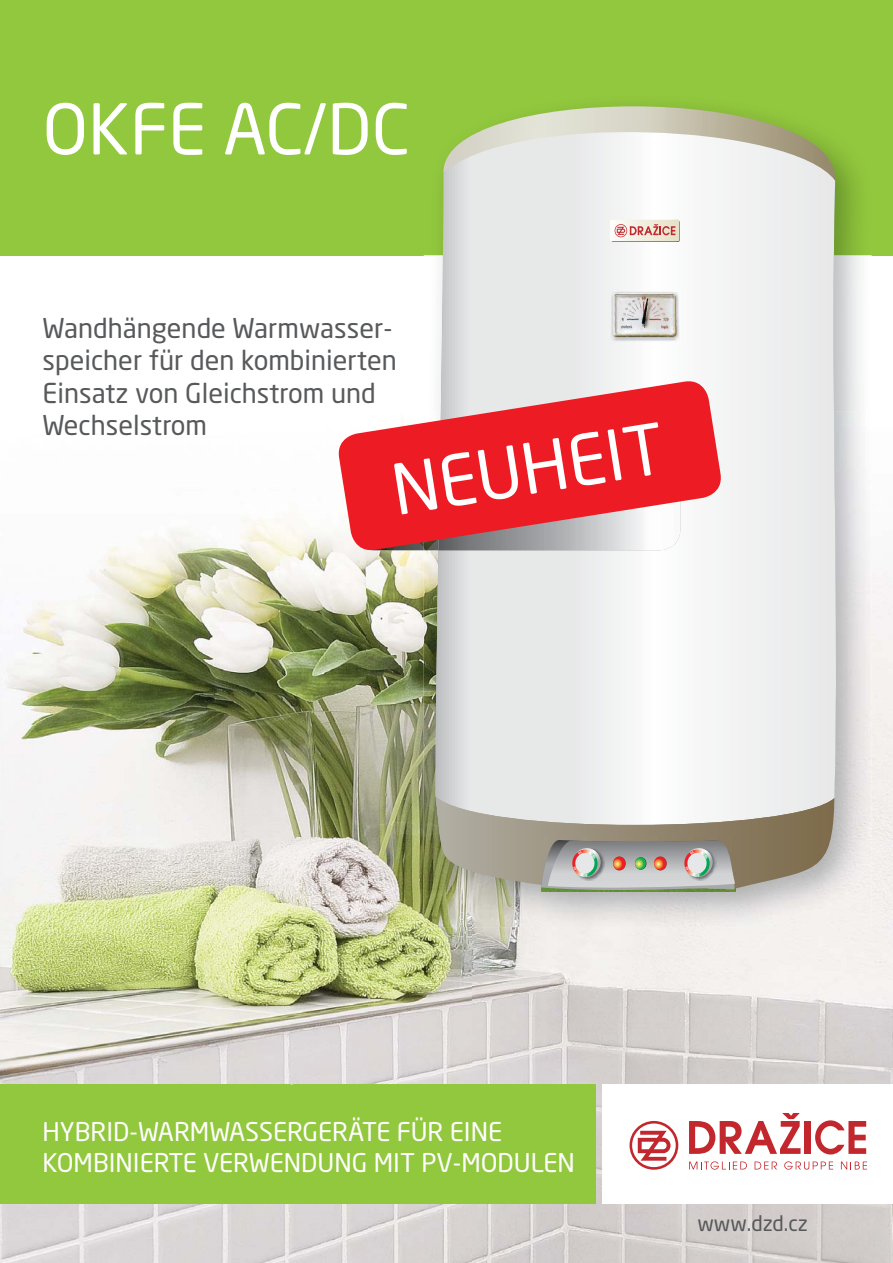
<style>
.page{position:relative;width:893px;height:1263px;background:#fff}
.page>*{position:absolute;margin:0;border:0;box-sizing:border-box;transform-origin:0 0}
.t1{font:69px "Neo Sans MTCE";color:#fff}
.t2{font:27px/32.4px "Neo Sans MTCE";color:#58595b}
.t3{font:25.5px/30.6px "Neo Sans MTCE";color:#fff}
.t4{font:21px "Neo Sans MTCE";color:#58595b}
</style>
<div class="page">
<img style="left:0;top:517px;width:367px;height:746px">
<img style="left:367px;top:553px;width:105px;height:710px">
<img style="left:472px;top:927px;width:370px;height:336px">
<img style="left:623px;top:1049px;width:270px;height:214px">
<div style="left:0;top:1084px;width:595px;height:119px;background:#92c83e"></div>
<div style="left:602px;top:1084px;width:291px;height:119px;background:#fff"></div>
<div style="left:0;top:0;width:893px;height:255px;background:#92c83e"></div>
<img style="left:424px;top:553px;width:49px;height:374px">
<img style="left:473px;top:892px;width:49px;height:35px">
<svg style="left:436px;top:165px;width:400px;height:660px"></svg>
<svg style="left:442px;top:106px;width:395px;height:75px"></svg>
<img style="left:611px;top:290px;width:69px;height:52px">
<img style="left:612px;top:291px;width:65px;height:48px">
<svg style="left:436px;top:796px;width:398px;height:96px"></svg>
<svg style="left:611px;top:220px;width:69px;height:22px"></svg>
<svg style="left:336px;top:378px;width:388px;height:175px;fill:#ed1c24"></svg>
<svg style="left:629px;top:1121px;width:49px;height:49px"></svg>
<div style="left:805px;top:1121px;width:6px;height:33px;background:#c1272d"></div>
<svg style="left:815px;top:1120px;width:51px;height:34px"></svg>
<svg style="left:689px;top:1113px;width:111px;height:41px"></svg>
<svg style="left:689px;top:1161px;width:58px;height:8px"></svg>
<svg style="left:755px;top:1161px;width:22px;height:8px"></svg>
<svg style="left:784px;top:1161px;width:49px;height:8px"></svg>
<svg style="left:841px;top:1161px;width:26px;height:8px"></svg>
<h1 class="t1" style="left:43px;top:101px;width:368px">OKFE AC/DC</h1>
<p class="t2" style="left:43px;top:314px;width:356px">Wandhängende Warmwasser&shy;speicher für den kombinierten<br>Einsatz von Gleichstrom und<br>Wechselstrom</p>
<h1 class="t1" style="left:388px;top:462px;width:276px;rotate:-9deg">NEUHEIT</h1>
<p class="t3" style="left:43px;top:1118px;width:534px">HYBRID-WARMWASSERGERÄTE FÜR EINE<br>KOMBINIERTE VERWENDUNG MIT PV-MODULEN</p>
<p class="t4" style="left:697px;top:1214px;width:112px">www.dzd.cz</p>
</div>
